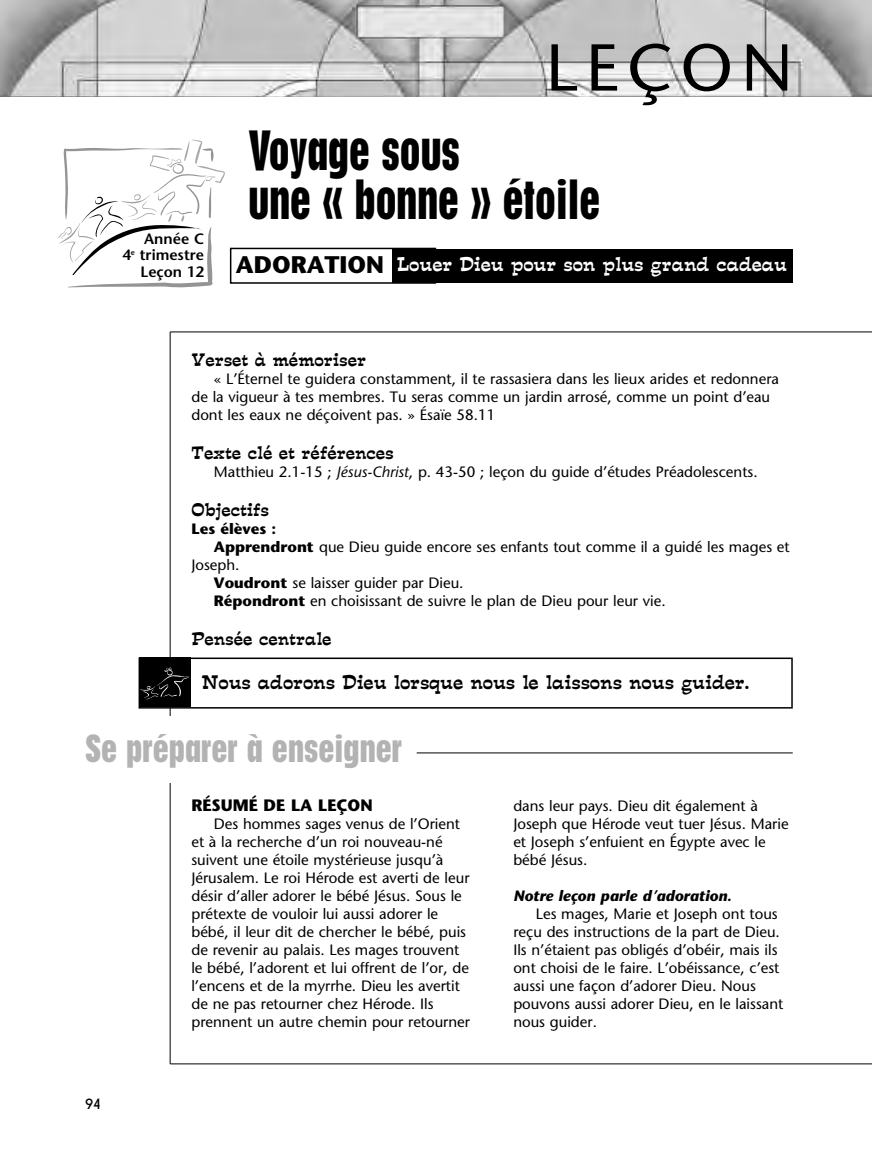
<style>
.page{position:relative;width:872px;height:1149px;background:#fff}
.page>*{position:absolute;margin:0;border:0;box-sizing:border-box;transform-origin:0 0}
.t1{font:66px "Stone Sans";letter-spacing:.125em;color:#000}
.t2{font:700 condensed 52.05px/48px "Placard";color:#000;scale:.89 1}
.t3{font:700 condensed 36px "Placard";color:#b3b3b3}
.t4{font:700 24px "Stone Sans";color:#000}
.t5{font:18px "Estro Font";color:#000}
.t6{font:18px "Estro Font";color:#fff}
.t7{font:16.5px "Estro Font";color:#000}
.t8{font:700 16.5px "Stone Sans";color:#000}
.t9{font:15px/18px "Stone Sans";color:#000}
.t10{font:italic 700 15px "Stone Sans";color:#000}
.t11{font:600 15px/16.5px "Stone Sans";color:#000;text-align:right}
.t12{font:700 15px "Stone Sans";color:#000}
.t13{font:700 15px "New Garden";color:#000}
.s1{font-style:italic}
.s2{font-weight:700}
</style>
<div class="page">
<img style="left:0;top:0;width:872px;height:97px">
<div style="left:392px;top:249px;width:400px;height:33px;background:#000"></div>
<div style="left:230px;top:248px;width:206px;height:36px;border:2px solid #000"></div>
<hr style="left:170px;top:331px;width:702px;height:1px;background:#000">
<svg style="left:58px;top:140px;width:167px;height:148px"></svg>
<hr style="left:170px;top:332px;width:1px;height:731px;background:#000">
<hr style="left:170px;top:1063px;width:702px;height:1px;background:#000">
<div style="left:139px;top:657px;width:653px;height:51px;border:2px solid #000"></div>
<div style="left:140px;top:657px;width:51px;height:49px;background:#000"></div>
<img style="left:140px;top:667px;width:49px;height:32px">
<div style="left:392px;top:255px;width:400px;height:26px;background:#000"></div>
<div style="left:85px;top:716px;width:707px;height:66px;background:#fff"></div>
<hr style="left:417px;top:752px;width:375px;height:1px;background:#000">
<p class="t11" style="left:122px;top:232px;width:83px">Année C<br>4<sup>e</sup> trimestre<br>Leçon 12</p>
<h1 class="t1" style="left:546px;top:42px;width:248px">LEÇON</h1>
<h2 class="t2" style="left:248px;top:131px;width:396px">Voyage sous<br>une « bonne » étoile</h2>
<h3 class="t4" style="left:236px;top:255px;width:150px">ADORATION</h3>
<p class="t6" style="left:397px;top:254px;width:392px">Louer Dieu pour son plus grand cadeau</p>
<p class="t7" style="left:191px;top:350px;width:176px">Verset à mémoriser</p>
<p class="t9" style="left:191px;top:371px;width:589px;text-indent:22px">« L’Éternel te guidera constamment, il te rassasiera dans les lieux arides et redonnera de la vigueur à tes membres. Tu seras comme un jardin arrosé, comme un point d’eau dont les eaux ne déçoivent pas. » Ésaïe 58.11</p>
<p class="t7" style="left:191px;top:443px;width:204px">Texte clé et références</p>
<p class="t9" style="left:214px;top:464px;width:545px">Matthieu 2.1-15 ; <span class="s1">Jésus-Christ</span>, p. 43-50 ; leçon du guide d’études Préadolescents.</p>
<p class="t7" style="left:191px;top:500px;width:79px">Objectifs</p>
<p class="t12" style="left:191px;top:523px;width:86px">Les élèves :</p>
<p class="t9" style="left:214px;top:539px;width:577px"><span class="s2">Apprendront</span> que Dieu guide encore ses enfants tout comme il a guidé les mages et</p>
<p class="t9" style="left:191px;top:557px;width:50px">Joseph.</p>
<p class="t9" style="left:214px;top:575px;width:251px"><span class="s2">Voudront</span> se laisser guider par Dieu.</p>
<p class="t9" style="left:214px;top:593px;width:453px"><span class="s2">Répondront</span> en choisissant de suivre le plan de Dieu pour leur vie.</p>
<p class="t7" style="left:191px;top:629px;width:141px">Pensée centrale</p>
<p class="t5" style="left:202px;top:672px;width:549px">Nous adorons Dieu lorsque nous le laissons nous guider.</p>
<h3 class="t3" style="left:85px;top:734px;width:319px">Se préparer à enseigner</h3>
<p class="t13" style="left:85px;top:1094px;width:17px">94</p>
<p class="t8" style="left:191px;top:798px;width:183px">RÉSUMÉ DE LA LEÇON</p>
<p class="t9" style="left:191px;top:815px;width:280px;text-indent:22px">Des hommes sages venus de l’Orient et à la recherche d’un roi nouveau-né suivent une étoile mystérieuse jusqu’à Jérusalem. Le roi Hérode est averti de leur désir d’aller adorer le bébé Jésus. Sous le prétexte de vouloir lui aussi adorer le bébé, il leur dit de chercher le bébé, puis de revenir au palais. Les mages trouvent le bébé, l’adorent et lui offrent de l’or, de l’encens et de la myrrhe. Dieu les avertit de ne pas retourner chez Hérode. Ils prennent un autre chemin pour retourner</p>
<p class="t9" style="left:513px;top:797px;width:277px">dans leur pays. Dieu dit également à<br>Joseph que Hérode veut tuer Jésus. Marie et Joseph s’enfuient en Égypte avec le bébé Jésus.</p>
<p class="t10" style="left:513px;top:889px;width:220px">Notre leçon parle d’adoration.</p>
<p class="t9" style="left:513px;top:905px;width:271px;text-indent:22px">Les mages, Marie et Joseph ont tous reçu des instructions de la part de Dieu.<br>Ils n’étaient pas obligés d’obéir, mais ils ont choisi de le faire. L’obéissance, c’est aussi une façon d’adorer Dieu. Nous pouvons aussi adorer Dieu, en le laissant nous guider.</p>
</div>
